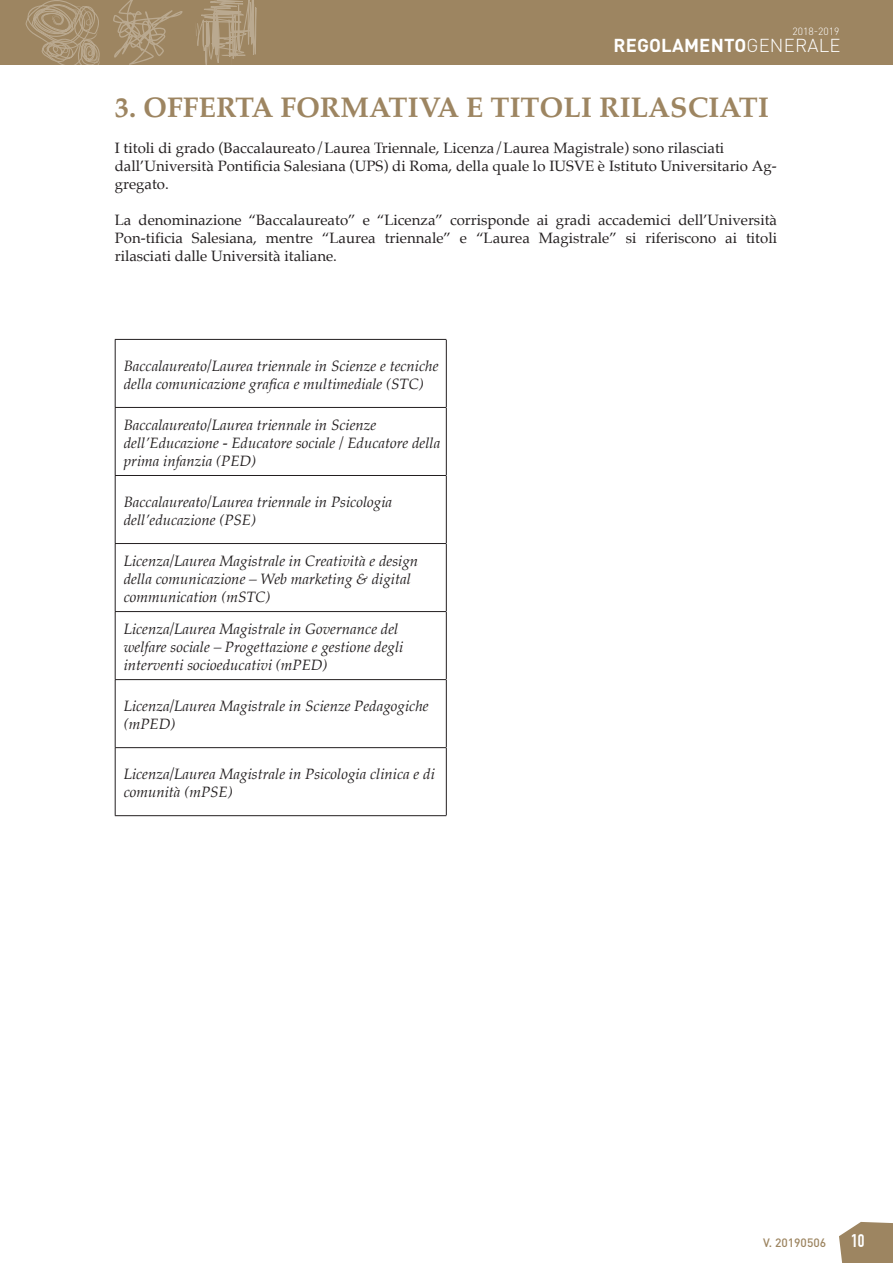
<style>
.page{position:relative;width:893px;height:1263px;background:#fff}
.page>*{position:absolute;margin:0;border:0;box-sizing:border-box;transform-origin:0 0}
.testo_base{font:700 28.5px "Palatino";color:#9d8561}
.t1{font:700 18.45px "DIN Pro";letter-spacing:.01em;color:#fff}
.t2{font:700 17.85px "DIN Condensed";color:#fff}
.testo_italic{font:italic 15px/18px "Palatino";color:#231f20}
.testo_base-2{font:15px/18px "Palatino";color:#231f20}
.t3{font:500 12px "DIN";color:#9d8561}
.t4{font:300 10.35px "DIN Pro";color:#fff}
.s1{font-weight:300}
</style>
<div class="page">
<svg style="left:839px;top:1222px;width:54px;height:41px;background:#a69070"></svg>
<div style="left:0;top:0;width:893px;height:65px;background:#9d8561"></div>
<svg style="left:196px;top:0;width:61px;height:65px"></svg>
<svg style="left:113px;top:0;width:70px;height:65px"></svg>
<svg style="left:25px;top:0;width:75px;height:65px"></svg>
<hr style="left:115px;top:339px;width:331px;height:1px;background:#231f20">
<hr style="left:115px;top:340px;width:1px;height:67px;background:#231f20">
<hr style="left:446px;top:340px;width:1px;height:67px;background:#231f20">
<hr style="left:115px;top:407px;width:331px;height:1px;background:#231f20">
<hr style="left:115px;top:408px;width:1px;height:67px;background:#231f20">
<hr style="left:446px;top:408px;width:1px;height:67px;background:#231f20">
<hr style="left:115px;top:475px;width:331px;height:1px;background:#231f20">
<hr style="left:115px;top:476px;width:1px;height:67px;background:#231f20">
<hr style="left:446px;top:476px;width:1px;height:67px;background:#231f20">
<hr style="left:115px;top:543px;width:331px;height:1px;background:#231f20">
<hr style="left:115px;top:544px;width:1px;height:67px;background:#231f20">
<hr style="left:446px;top:544px;width:1px;height:67px;background:#231f20">
<hr style="left:115px;top:611px;width:331px;height:1px;background:#231f20">
<hr style="left:115px;top:612px;width:1px;height:67px;background:#231f20">
<hr style="left:446px;top:612px;width:1px;height:67px;background:#231f20">
<hr style="left:115px;top:679px;width:331px;height:1px;background:#231f20">
<hr style="left:115px;top:680px;width:1px;height:67px;background:#231f20">
<hr style="left:446px;top:680px;width:1px;height:67px;background:#231f20">
<hr style="left:115px;top:747px;width:331px;height:1px;background:#231f20">
<hr style="left:115px;top:748px;width:1px;height:67px;background:#231f20">
<hr style="left:446px;top:748px;width:1px;height:67px;background:#231f20">
<hr style="left:115px;top:815px;width:331px;height:1px;background:#231f20">
<p class="t4" style="left:793px;top:24px;width:49px">2018-2019</p>
<p class="t1" style="left:613px;top:33px;width:228px">REGOLAMENTO<span class="s1">GENERALE</span></p>
<p class="testo_base" style="left:115px;top:83px;width:656px">3. OFFERTA FORMATIVA E TITOLI RILASCIATI</p>
<p class="testo_base-2" style="left:115px;top:139px;width:664px">I titoli di grado (Baccalaureato/Laurea Triennale, Licenza/Laurea Magistrale) sono rilasciati dall’Università Pontificia Salesiana (UPS) di Roma, della quale lo IUSVE è Istituto Universitario Ag&shy;gregato.</p>
<p class="testo_base-2" style="left:115px;top:211px;width:664px;text-align:justify">La denominazione “Baccalaureato” e “Licenza” corrisponde ai gradi accademici dell’Università Pon-tificia Salesiana, mentre “Laurea triennale” e “Laurea Magistrale” si riferiscono ai titoli rilasciati dalle Università italiane.</p>
<p class="testo_italic" style="left:124px;top:356px;width:316px">Baccalaureato/Laurea triennale in Scienze e tecniche della comunicazione grafica e multimediale (STC)</p>
<p class="testo_italic" style="left:124px;top:415px;width:318px">Baccalaureato/Laurea triennale in Scienze dell’Educazione - Educatore sociale / Educatore della prima infanzia (PED)</p>
<p class="testo_italic" style="left:124px;top:492px;width:270px">Baccalaureato/Laurea triennale in Psicologia dell’educazione (PSE)</p>
<p class="testo_italic" style="left:124px;top:551px;width:296px">Licenza/Laurea Magistrale in Creatività e design della comunicazione – Web marketing &amp; digital communication (mSTC)</p>
<p class="testo_italic" style="left:124px;top:619px;width:281px">Licenza/Laurea Magistrale in Governance del welfare sociale – Progettazione e gestione degli interventi socioeducativi (mPED)</p>
<p class="testo_italic" style="left:124px;top:696px;width:307px">Licenza/Laurea Magistrale in Scienze Pedagogiche (mPED)</p>
<p class="testo_italic" style="left:124px;top:764px;width:313px">Licenza/Laurea Magistrale in Psicologia clinica e di comunità (mPSE)</p>
<p class="t3" style="left:763px;top:1235px;width:65px">V. 20190506</p>
<p class="t2" style="left:851px;top:1230px;width:15px">10</p>
</div>
